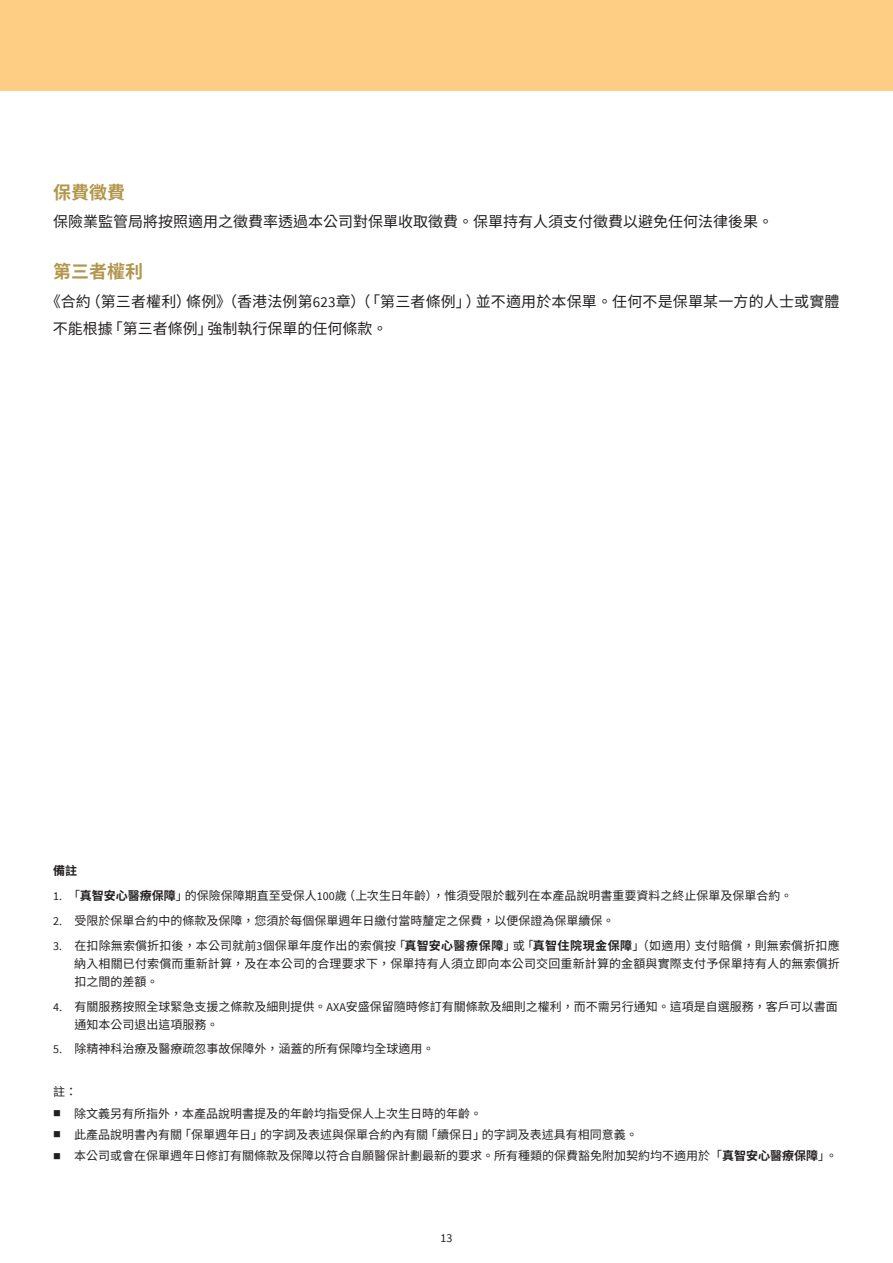
<style>
.page{position:relative;width:893px;height:1263px;background:#fff}
.page>*{position:absolute;margin:0;border:0;box-sizing:border-box;transform-origin:0 0}
.t1{font:700 18px "Source Han Sans TW";color:#b2964c}
.t2{font:15px/27px "Source Han Sans TW";color:#231f20}
.t3{font:12px/18px "Source Han Sans TW";color:#231f20;text-align:justify}
.t4{font:700 12px "Source Han Sans TW";color:#231f20}
.t5{font:12px "Source Sans Pro";color:#231f20}
.s1{font-family:"Source Sans Pro"}
.s2{font-weight:700}
</style>
<div class="page">
<div style="left:0;top:0;width:893px;height:90px;background:#fece84"></div>
<h1 class="t1" style="left:53px;top:182px;width:73px">保費徵費</h1>
<p class="t2" style="left:53px;top:209px;width:721px">保險業監管局將按照適用之徵費率透過本公司對保單收取徵費。保單持有人須支付徵費以避免任何法律後果。</p>
<h1 class="t1" style="left:53px;top:261px;width:91px">第三者權利</h1>
<p class="t2" style="left:53px;top:288px;width:788px;text-indent:-7px">《合約（第三者權利）條例》（香港法例第<span class="s1">623</span>章）（「第三者條例」）並不適用於本保單。任何不是保單某一方的人士或實體不能根據「第三者條例」強制執行保單的任何條款。</p>
<p class="t4" style="left:53px;top:864px;width:25px">備註</p>
<p class="t3" style="left:53px;top:887px;width:741px"><span class="s1">1.</span> 「<span class="s2">真智安心醫療保障</span>」的保險保障期直至受保人<span class="s1">100</span>歲（上次生日年齡），惟須受限於載列在本產品說明書重要資料之終止保單及保單合約。</p>
<p class="t3" style="left:53px;top:912px;width:563px"><span class="s1">2.</span> 受限於保單合約中的條款及保障，您須於每個保單週年日繳付當時釐定之保費，以便保證為保單續保。</p>
<p class="t3" style="left:74px;top:937px;width:767px;text-indent:-21px"><span class="s1">3.</span> 在扣除無索償折扣後，本公司就前<span class="s1">3</span>個保單年度作出的索償按「<span class="s2">真智安心醫療保障</span>」或「<span class="s2">真智住院現金保障</span>」（如適用）支付賠償，則無索償折扣應納入相關已付索償而重新計算，及在本公司的合理要求下，保單持有人須立即向本公司交回重新計算的金額與實際支付予保單持有人的無索償折扣之間的差額。</p>
<p class="t3" style="left:75px;top:997px;width:765px;text-indent:-21px"><span class="s1">4.</span> 有關服務按照全球緊急支援之條款及細則提供。<span class="s1">AXA</span>安盛保留隨時修訂有關條款及細則之權利，而不需另行通知。這項是自選服務，客戶可以書面通知本公司退出這項服務。</p>
<p class="t3" style="left:53px;top:1040px;width:383px"><span class="s1">5.</span> 除精神科治療及醫療疏忽事故保障外，涵蓋的所有保障均全球適用。</p>
<p class="t3" style="left:53px;top:1083px;width:25px">註：</p>
<p class="t3" style="left:53px;top:1104px;width:431px">■ 除文義另有所指外，本產品說明書提及的年齡均指受保人上次生日時的年齡。</p>
<p class="t3" style="left:53px;top:1126px;width:586px">■ 此產品說明書內有關「保單週年日」的字詞及表述與保單合約內有關「續保日」的字詞及表述具有相同意義。</p>
<p class="t3" style="left:53px;top:1147px;width:786px">■ 本公司或會在保單週年日修訂有關條款及保障以符合自願醫保計劃最新的要求。所有種類的保費豁免附加契約均不適用於「<span class="s2">真智安心醫療保障</span>」。</p>
<p class="t5" style="left:440px;top:1230px;width:13px">13</p>
</div>
